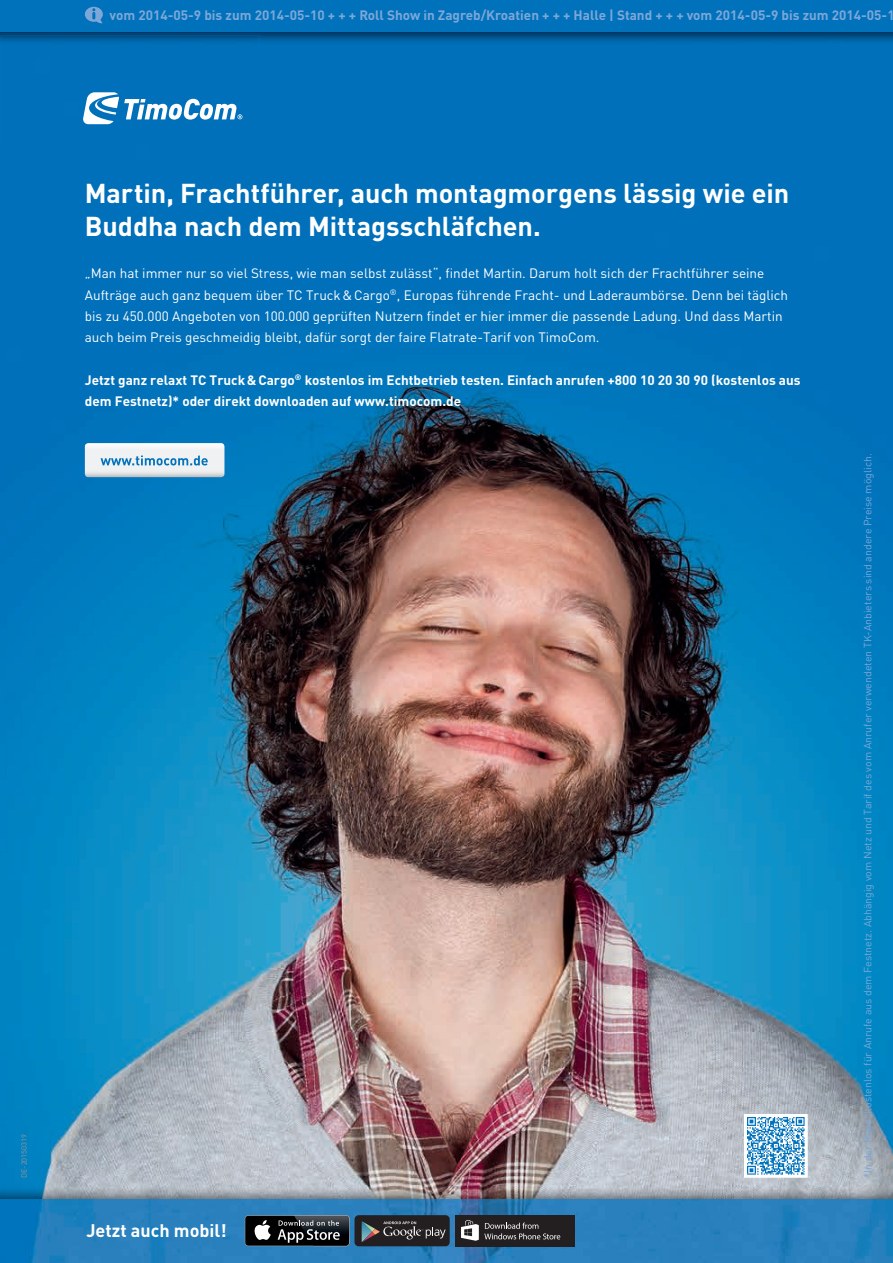
<style>
.page{position:relative;width:893px;height:1263px;background:#fff}
.page>*{position:absolute;margin:0;border:0;box-sizing:border-box;transform-origin:0 0}
.t1{font:700 27px/32.4px "DIN Pro";letter-spacing:-.005em;color:#fff}
.t2{font:700 18px "DIN Pro";color:#fff}
.t3{font:13.5px/21.3px "DIN Pro";color:#fff}
.t4{font:700 13.5px/21.3px "DIN Pro";color:#fff}
.t5{font:700 13.5px "DIN Pro";color:#7da7d8}
.t6{font:10.5px "DIN Pro";color:#7ca7d8}
.t7{font:7.5px "DIN Pro";color:#939598}
</style>
<div class="page">
<img style="left:0;top:32px;width:893px;height:1231px">
<svg style="left:85px;top:443px;width:139px;height:34px"></svg>
<svg style="left:0;top:45px;width:260px;height:95px;background:#127abf"></svg>
<svg style="left:742px;top:1112px;width:67px;height:67px"></svg>
<svg style="left:245px;top:1215px;width:105px;height:31px"></svg>
<div style="left:245px;top:1216px;width:104px;height:29px;background:#000001;border-radius:3px"></div>
<svg style="left:254px;top:1220px;width:17px;height:20px"></svg>
<img style="left:294px;top:1215px;width:56px;height:31px">
<img style="left:294px;top:1216px;width:55px;height:29px">
<svg style="left:278px;top:1220px;width:62px;height:23px"></svg>
<div style="left:354px;top:1215px;width:96px;height:31px;background:#231f20;border-radius:4px"></div>
<svg style="left:362px;top:1221px;width:84px;height:21px"></svg>
<div style="left:455px;top:1215px;width:119px;height:31px;background:#231f20"></div>
<svg style="left:461px;top:1219px;width:99px;height:22px"></svg>
<img style="left:0;top:34px;width:260px;height:11px">
<div style="left:0;top:0;width:893px;height:32px;background:#0072bc"></div>
<svg style="left:85px;top:7px;width:18px;height:16px"></svg>
<svg style="left:143px;top:1248px;width:9px;height:15px"></svg>
<p class="t5" style="left:110px;top:4px;width:787px">vom 2014-05-9 bis zum 2014-05-10 + + + Roll Show in Zagreb/Kroatien + + + Halle | Stand + + + vom 2014-05-9 bis zum 2014-05-1</p>
<h1 class="t1" style="left:85px;top:174px;width:706px">Martin, Frachtführer, auch montagmorgens lässig wie ein<br>Buddha nach dem Mittagsschläfchen.</h1>
<p class="t3" style="left:85px;top:261px;width:705px">„Man hat immer nur so viel Stress, wie man selbst zulässt“, findet Martin. Darum holt sich der Frachtführer seine Aufträge auch ganz bequem über TC Truck &amp; Cargo<sup>®</sup>, Europas führende Fracht- und Laderaumbörse. Denn bei täglich bis zu 450.000 Angeboten von 100.000 geprüften Nutzern findet er hier immer die passende Ladung. Und dass Martin auch beim Preis geschmeidig bleibt, dafür sorgt der faire Flatrate-Tarif von TimoCom.</p>
<p class="t4" style="left:85px;top:367px;width:717px">Jetzt ganz relaxt TC Truck &amp; Cargo<sup>®</sup> kostenlos im Echtbetrieb testen. Einfach anrufen +800 10 20 30 90 (kostenlos aus dem Festnetz)* oder direkt downloaden auf www.timocom.de</p>
<p class="t7" style="left:18px;top:1178px;width:46px;rotate:-90deg">DE-20150319</p>
<h2 class="t2" style="left:86px;top:1216px;width:142px">Jetzt auch mobil!</h2>
<p class="t6" style="left:859px;top:1178px;width:726px;rotate:-90deg">*In der Regel kostenlos für Anrufe aus dem Festnetz. Abhängig vom Netz und Tarif des vom Anrufer verwendeten TK-Anbieters sind andere Preise möglich.</p>
</div>
